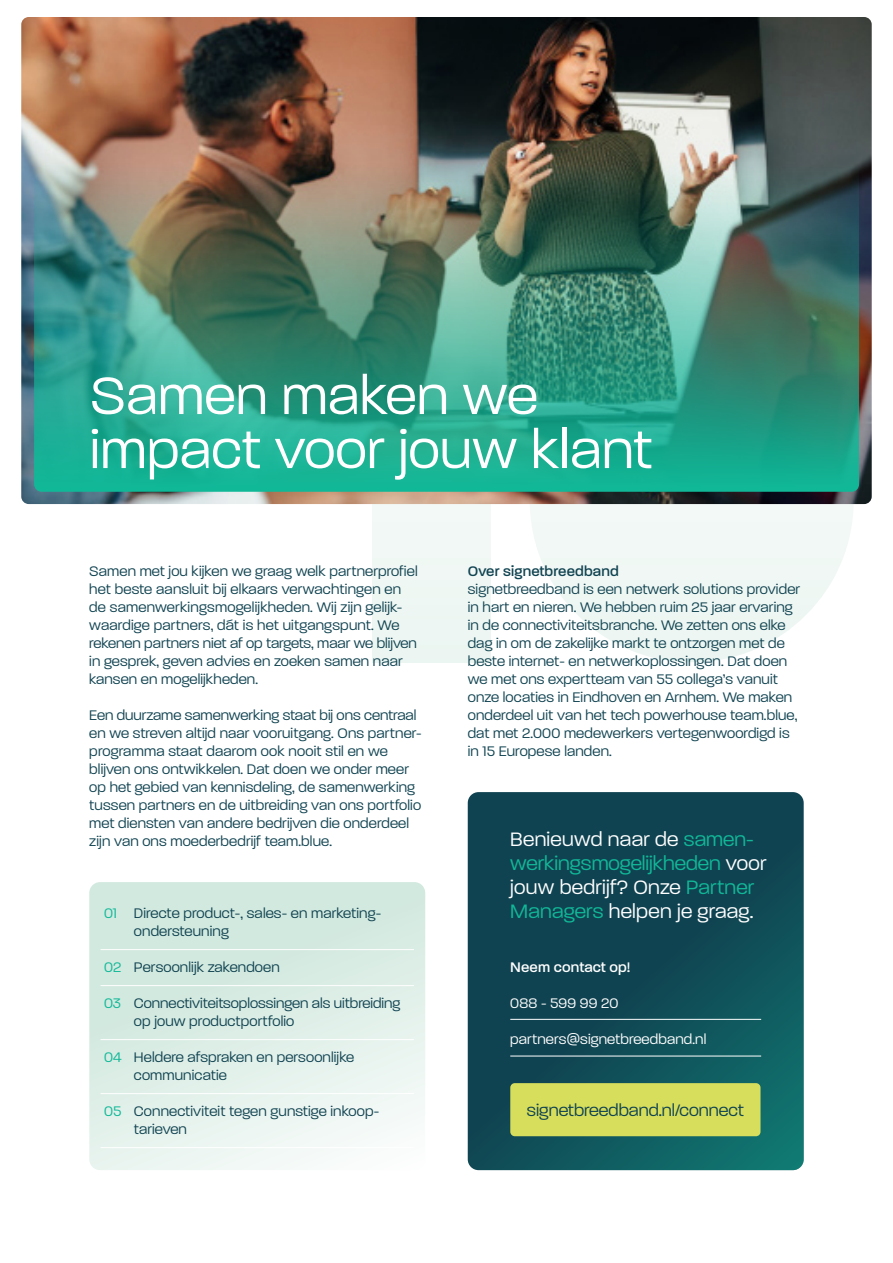
<style>
.page{position:relative;width:893px;height:1263px;background:#fff}
.page>*{position:absolute;margin:0;border:0;box-sizing:border-box;transform-origin:0 0}
.Body_-_SB_Blue_10_11{font:300 57px "Paralucent";letter-spacing:.01em;color:#fff}
.Inleiding_SB_Blue{font:300 21px/24px "Paralucent";letter-spacing:.01em;color:#fff}
.Body_-_SB_Blue_10_11-2{font:300 18px "Paralucent";color:#104351}
.Body_-_SB_Blue_10_11-3{font:300 15px/18px "Paralucent";letter-spacing:.01em;color:#104351}
.Body_-_SB_Blue_10_11-4{font:300 15px "Paralucent";letter-spacing:.01em;color:#fff}
.Body_-_SB_Blue_10_11-5{font:500 15px "Paralucent";letter-spacing:.01em;color:#104351}
.Body_-_SB_Blue_10_11-6{font:500 15px "Paralucent";letter-spacing:.01em;color:#fff}
.Body_-_SB_Blue_10_11-7{font:300 15px "Paralucent";letter-spacing:.01em;color:#11b898}
.s1{color:#11b898}
</style>
<div class="page">
<div style="left:89px;top:882px;width:336px;height:288px;background:linear-gradient(to bottom,#cce6db,#f1f8f5);border-radius:11px"></div>
<svg style="left:468px;top:792px;width:336px;height:378px;background:#104b56"></svg>
<hr style="left:101px;top:985px;width:313px;height:1px;background:#fff">
<hr style="left:101px;top:1039px;width:313px;height:1px;background:#fff">
<hr style="left:101px;top:1093px;width:313px;height:1px;background:#fff">
<hr style="left:101px;top:1147px;width:313px;height:1px;background:#fff">
<hr style="left:101px;top:949px;width:313px;height:1px;background:#fff">
<hr style="left:510px;top:1019px;width:251px;height:1px;background:#fff">
<hr style="left:510px;top:1056px;width:251px;height:1px;background:#fff">
<div style="left:372px;top:340px;width:118px;height:322px;background:#eff7f4"></div>
<div style="left:530px;top:338px;width:324px;height:324px;background:#f0f7f4;border-radius:50%"></div>
<div style="left:510px;top:1083px;width:250px;height:53px;background:#d7de5c;border-radius:4px"></div>
<img style="left:21px;top:17px;width:851px;height:487px">
<img style="left:34px;top:29px;width:825px;height:463px;border-radius:8px">
<p class="Body_-_SB_Blue_10_11" style="left:90px;top:362px;width:449px">Samen maken we</p>
<p class="Body_-_SB_Blue_10_11" style="left:90px;top:416px;width:564px">impact voor jouw klant</p>
<p class="Body_-_SB_Blue_10_11-3" style="left:89px;top:562px;width:330px">Samen met jou kijken we graag welk partnerprofiel het beste aansluit bij elkaars verwachtingen en</p>
<p class="Body_-_SB_Blue_10_11-3" style="left:89px;top:598px;width:314px">de samenwerkingsmogelijkheden. Wij zijn gelijk-</p>
<p class="Body_-_SB_Blue_10_11-3" style="left:89px;top:616px;width:329px">waardige partners, dát is het uitgangspunt. We rekenen partners niet af op targets, maar we blijven in gesprek, geven advies en zoeken samen naar kansen en mogelijkheden.</p>
<p class="Body_-_SB_Blue_10_11-3" style="left:89px;top:706px;width:334px">Een duurzame samenwerking staat bij ons centraal en we streven altijd naar vooruitgang. Ons partner-</p>
<p class="Body_-_SB_Blue_10_11-3" style="left:89px;top:742px;width:333px">programma staat daarom ook nooit stil en we blijven ons ontwikkelen. Dat doen we onder meer op het gebied van kennisdeling, de samenwerking tussen partners en de uitbreiding van ons portfolio met diensten van andere bedrijven die onderdeel zijn van ons moederbedrijf team.blue.</p>
<p class="Body_-_SB_Blue_10_11-7" style="left:104px;top:904px;width:14px">01</p>
<p class="Body_-_SB_Blue_10_11-7" style="left:104px;top:958px;width:19px">02</p>
<p class="Body_-_SB_Blue_10_11-7" style="left:104px;top:994px;width:18px">03</p>
<p class="Body_-_SB_Blue_10_11-7" style="left:104px;top:1048px;width:19px">04</p>
<p class="Body_-_SB_Blue_10_11-7" style="left:104px;top:1102px;width:19px">05</p>
<p class="Body_-_SB_Blue_10_11-3" style="left:134px;top:904px;width:249px">Directe product-, sales- en marketing&shy;ondersteuning</p>
<p class="Body_-_SB_Blue_10_11-3" style="left:134px;top:958px;width:147px">Persoonlijk zakendoen</p>
<p class="Body_-_SB_Blue_10_11-3" style="left:134px;top:994px;width:268px">Connectiviteitsoplossingen als uitbreiding op jouw productportfolio</p>
<p class="Body_-_SB_Blue_10_11-3" style="left:134px;top:1048px;width:222px">Heldere afspraken en persoonlijke</p>
<p class="Body_-_SB_Blue_10_11-3" style="left:134px;top:1066px;width:95px">communicatie</p>
<p class="Body_-_SB_Blue_10_11-3" style="left:134px;top:1102px;width:247px">Connectiviteit tegen gunstige inkoop&shy;tarieven</p>
<p class="Body_-_SB_Blue_10_11-5" style="left:468px;top:562px;width:152px">Over signetbreedband</p>
<p class="Body_-_SB_Blue_10_11-3" style="left:468px;top:580px;width:334px">signetbreedband is een netwerk solutions provider in hart en nieren. We hebben ruim 25 jaar ervaring in de connectiviteitsbranche. We zetten ons elke dag in om de zakelijke markt te ontzorgen met de beste internet- en netwerkoplossingen. Dat doen we met ons expertteam van 55 collega’s vanuit onze locaties in Eindhoven en Arnhem. We maken onderdeel uit van het tech powerhouse team.blue, dat met 2.000 medewerkers vertegenwoordigd is in 15 Europese landen.</p>
<p class="Inleiding_SB_Blue" style="left:510px;top:827px;width:258px">Benieuwd naar de <span class="s1">samen&shy;werkingsmogelijkheden</span> voor jouw bedrijf? Onze <span class="s1">Partner</span></p>
<p class="Inleiding_SB_Blue" style="left:510px;top:899px;width:245px"><span class="s1">Managers</span> helpen je graag.</p>
<p class="Body_-_SB_Blue_10_11-6" style="left:510px;top:958px;width:121px">Neem contact op!</p>
<p class="Body_-_SB_Blue_10_11-4" style="left:510px;top:994px;width:110px">088 - 599 99 20</p>
<p class="Body_-_SB_Blue_10_11-4" style="left:510px;top:1030px;width:197px">partners@signetbreedband.nl</p>
<p class="Body_-_SB_Blue_10_11-2" style="left:527px;top:1100px;width:218px">signetbreedband.nl/connect</p>
</div>
